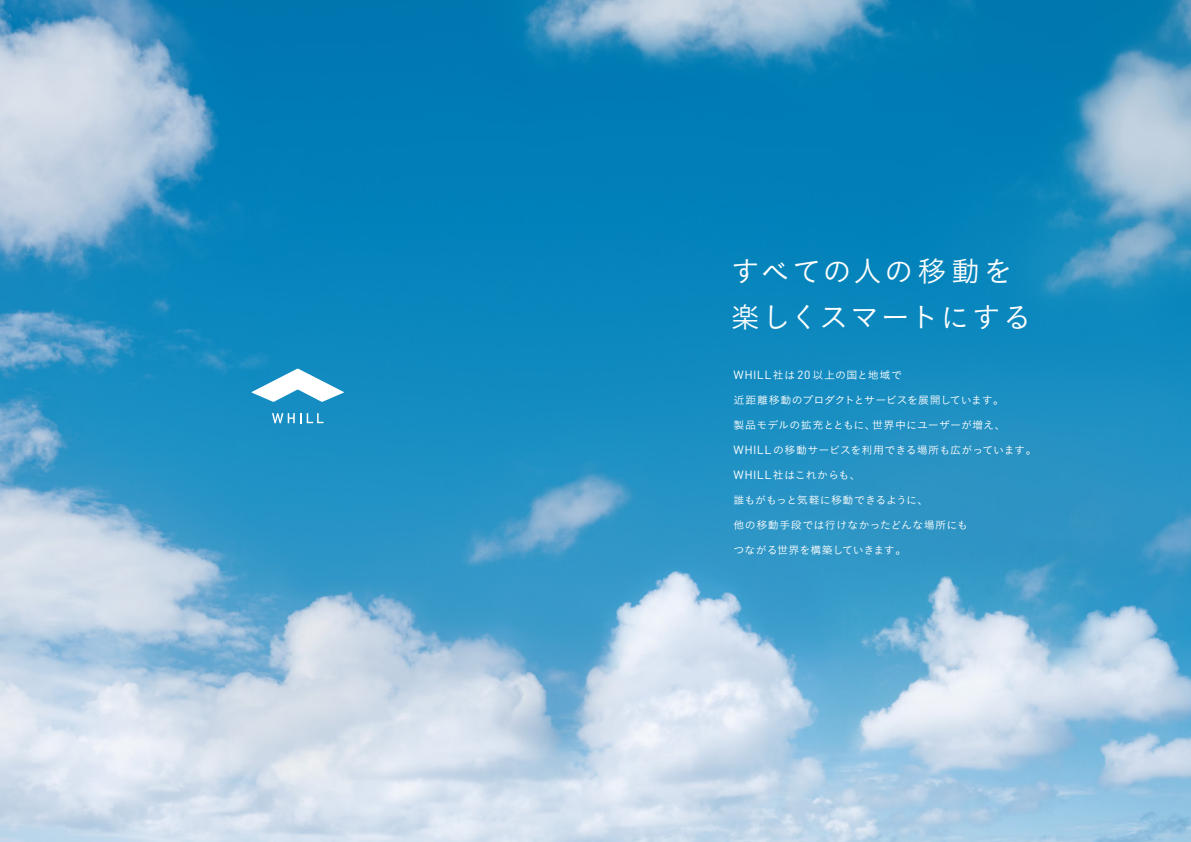
<style>
.page{position:relative;width:1191px;height:842px;background:#fff}
.page>*{position:absolute;margin:0;border:0;box-sizing:border-box;transform-origin:0 0}
.t1{font:29px/46px "Koburina Go Std W3";letter-spacing:.055em;color:#fff}
.t2{font:10.7px "Koburina Go Std W3";color:#fff}
.t3{font:10.7px "Koburina Go Std W3";letter-spacing:-.025em;color:#fff}
.t4{font:10.7px "Koburina Go Std W3";letter-spacing:.025em;color:#fff}
.t5{font:10.7px "Koburina Go Std W3";letter-spacing:-.02em;color:#fff}
.t6{font:10.7px "Koburina Go Std W3";letter-spacing:.02em;color:#fff}
.s1{font-family:"DIN Pro";font-size:11.7px}
</style>
<div class="page">
<img style="left:0;top:0;width:1191px;height:842px">
<svg style="left:251px;top:369px;width:93px;height:33px"></svg>
<svg style="left:272px;top:413px;width:29px;height:10px"></svg>
<svg style="left:307px;top:413px;width:16px;height:10px"></svg>
<h1 class="t1" style="left:730px;top:247px;width:302px">すべての人の移動を楽しくスマートにする</h1>
<p class="t6" style="left:733px;top:367px;width:170px"><span class="s1">WHILL</span>社は <span class="s1">20</span> 以上の国と地域で</p>
<p class="t3" style="left:733px;top:392px;width:272px">近距離移動のプロダクトとサービスを展開しています。</p>
<p class="t2" style="left:733px;top:417px;width:273px">製品モデルの拡充とともに、世界中にユーザーが増え、</p>
<p class="t2" style="left:733px;top:442px;width:304px"><span class="s1">WHILL</span>の移動サービスを利用できる場所も広がっています。</p>
<p class="t2" style="left:733px;top:467px;width:129px"><span class="s1">WHILL</span>社はこれからも、</p>
<p class="t5" style="left:733px;top:492px;width:196px">誰もがもっと気軽に移動できるように、</p>
<p class="t4" style="left:733px;top:517px;width:236px">他の移動手段では行けなかったどんな場所にも</p>
<p class="t2" style="left:733px;top:542px;width:174px">つながる世界を構築していきます。</p>
</div>
